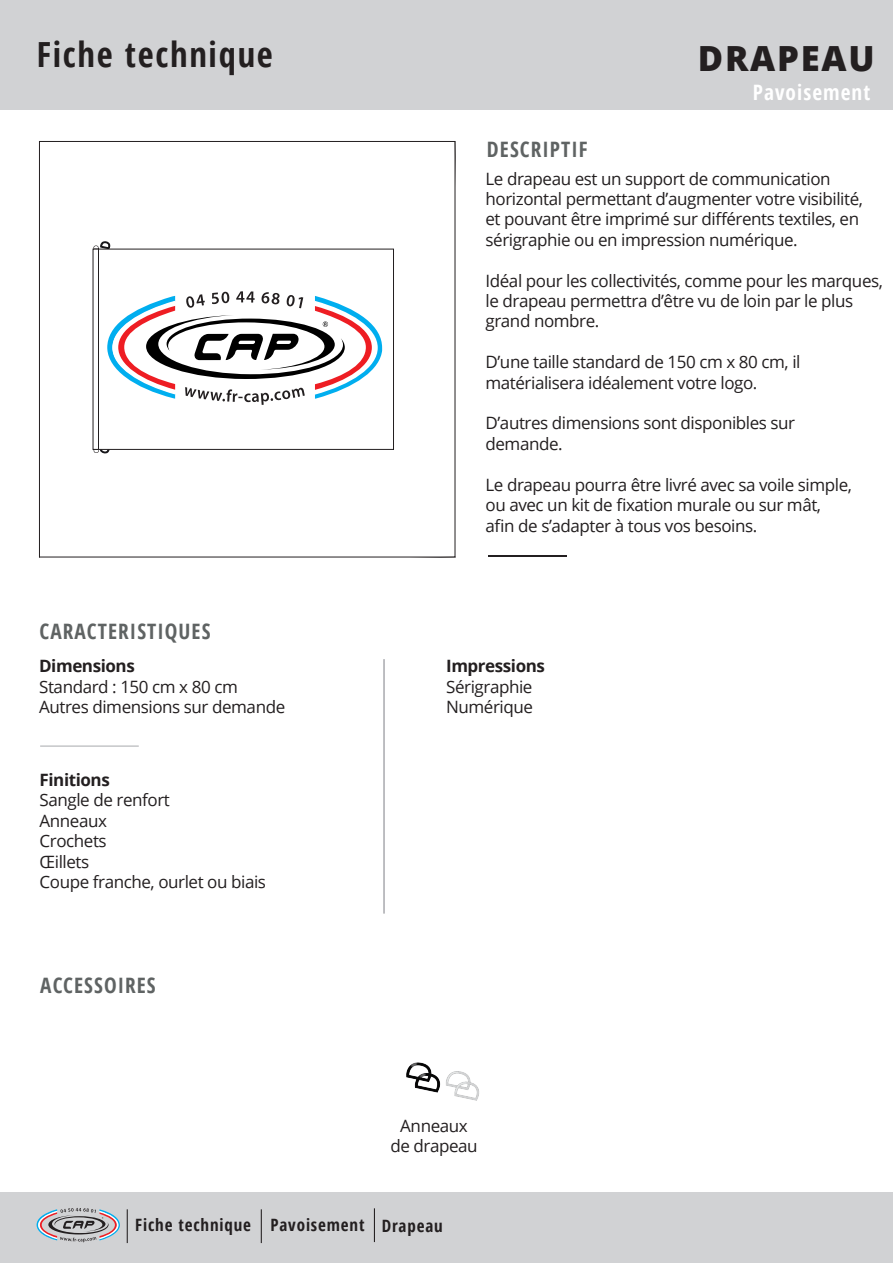
<style>
.page{position:relative;width:893px;height:1263px;background:#fff}
.page>*{position:absolute;margin:0;border:0;box-sizing:border-box;transform-origin:0 0}
.t1{font:700 condensed 34.65px "Open Sans";letter-spacing:.05em;color:#231f20}
.t2{font:800 34.65px "Open Sans";letter-spacing:.05em;color:#231f20}
.t3{font:700 condensed 21.3px "Open Sans";letter-spacing:.05em;color:#5f6363}
.t4{font:700 condensed 21.3px "Open Sans";letter-spacing:.05em;color:#fff}
.t5{font:16.95px/20.4px "Open Sans";letter-spacing:-.025em;color:#231f20}
.t6{font:700 condensed 16.95px "Open Sans";letter-spacing:.05em;color:#231f20}
.t7{font:700 16.95px "Open Sans";letter-spacing:-.025em;color:#231f20}
</style>
<div class="page">
<img style="left:406px;top:1062px;width:73px;height:39px">
<div style="left:0;top:0;width:893px;height:110px;background:#d1d2d4"></div>
<div style="left:0;top:1192px;width:893px;height:71px;background:#d1d2d4"></div>
<hr style="left:127px;top:1209px;width:1px;height:34px;background:#231f20">
<hr style="left:261px;top:1209px;width:1px;height:34px;background:#231f20">
<hr style="left:374px;top:1208px;width:1px;height:34px;background:#231f20">
<hr style="left:383px;top:659px;width:2px;height:255px;background:#a8a9ad">
<hr style="left:489px;top:555px;width:78px;height:1px;background:#231f20">
<hr style="left:40px;top:746px;width:99px;height:1px;background:#a8a9ad">
<div style="left:93px;top:249px;width:301px;height:201px;background:#fff;border:1px solid #231f20"></div>
<svg style="left:93px;top:241px;width:18px;height:8px"></svg>
<svg style="left:93px;top:445px;width:17px;height:9px"></svg>
<hr style="left:99px;top:249px;width:1px;height:200px;background:#231f20">
<svg style="left:107px;top:291px;width:275px;height:114px"></svg>
<svg style="left:37px;top:1208px;width:83px;height:34px"></svg>
<h1 class="t1" style="left:37px;top:30px;width:237px">Fiche technique</h1>
<p class="t3" style="left:40px;top:616px;width:172px">CARACTERISTIQUES</p>
<p class="t7" style="left:39px;top:654px;width:97px">Dimensions</p>
<p class="t5" style="left:39px;top:676px;width:248px">Standard : 150 cm x 80 cm<br>Autres dimensions sur demande</p>
<p class="t7" style="left:40px;top:768px;width:72px">Finitions</p>
<p class="t5" style="left:40px;top:789px;width:228px">Sangle de renfort<br>Anneaux<br>Crochets<br>Œillets<br>Coupe franche, ourlet ou biais</p>
<p class="t3" style="left:40px;top:970px;width:117px">ACCESSOIRES</p>
<h1 class="t2" style="left:698px;top:32px;width:178px">DRAPEAU</h1>
<p class="t3" style="left:487px;top:135px;width:102px">DESCRIPTIF</p>
<p class="t4" style="left:753px;top:77px;width:119px">Pavoisement</p>
<p class="t5" style="left:486px;top:168px;width:379px">Le drapeau est un support de communication horizontal permettant d’augmenter votre visibilité, et pouvant être imprimé sur différents textiles, en sérigraphie ou en impression numérique.</p>
<p class="t5" style="left:486px;top:270px;width:399px">Idéal pour les collectivités, comme pour les marques, le drapeau permettra d’être vu de loin par le plus grand nombre.</p>
<p class="t5" style="left:486px;top:351px;width:316px">D’une taille standard de 150 cm x 80 cm, il matérialisera idéalement votre logo.</p>
<p class="t5" style="left:486px;top:413px;width:311px">D’autres dimensions sont disponibles sur demande.</p>
<p class="t5" style="left:486px;top:474px;width:368px">Le drapeau pourra être livré avec sa voile simple, ou avec un kit de fixation murale ou sur mât, afin de s’adapter à tous vos besoins.</p>
<p class="t7" style="left:446px;top:654px;width:100px">Impressions</p>
<p class="t5" style="left:446px;top:676px;width:88px">Sérigraphie<br>Numérique</p>
<p class="t5" style="left:390px;top:1115px;width:89px;text-align:center">Anneaux de drapeau</p>
<p class="t6" style="left:135px;top:1213px;width:309px">Fiche technique Pavoisement Drapeau</p>
</div>
